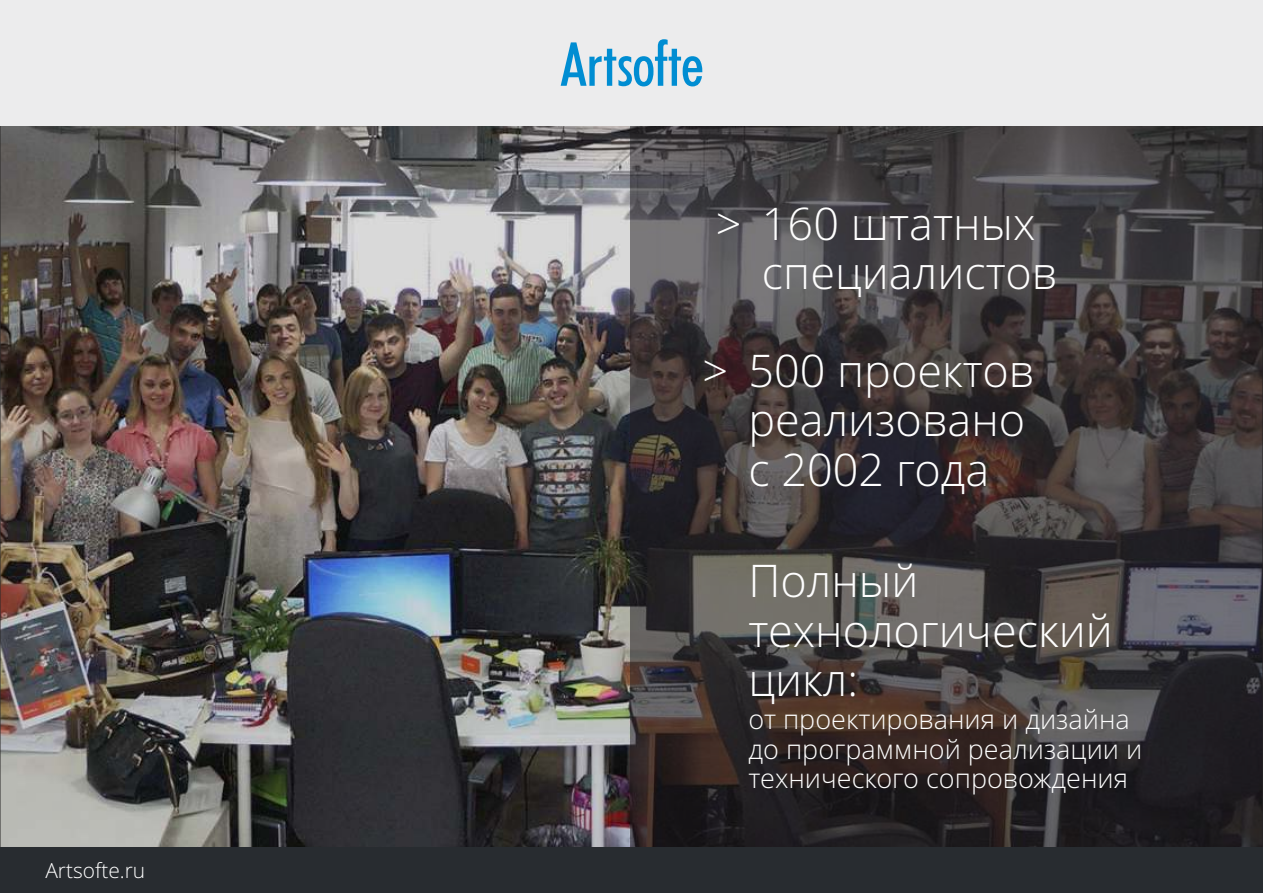
<style>
.page{position:relative;width:1263px;height:893px;background:#fff}
.page>*{position:absolute;margin:0;border:0;box-sizing:border-box;transform-origin:0 0}
.t1{font:300 45px/49.1px "Open Sans";color:#fefefe}
.t2{font:300 27px/29.4px "Open Sans";color:#fefefe}
.t3{font:300 21px "Open Sans";color:#fff}
</style>
<div class="page">
<img style="left:2px;top:126px;width:628px;height:722px">
<div style="left:630px;top:0;width:633px;height:893px;background:#1f1b20;opacity:.51"></div>
<div style="left:0;top:0;width:1263px;height:126px;background:#ececed"></div>
<svg style="left:561px;top:39px;width:141px;height:47px"></svg>
<div style="left:0;top:848px;width:1263px;height:45px;background:#282c30"></div>
<p class="t3" style="left:45px;top:861px;width:101px">Artsofte.ru</p>
<p class="t1" style="left:716px;top:204px;width:27px">&gt;</p>
<p class="t1" style="left:762px;top:204px;width:297px">160 штатных специалистов</p>
<p class="t1" style="left:702px;top:351px;width:27px">&gt;</p>
<p class="t1" style="left:748px;top:351px;width:287px">500 проектов реализовано с 2002 года</p>
<p class="t1" style="left:748px;top:561px;width:366px">Полный технологический цикл:</p>
<p class="t2" style="left:748px;top:707px;width:395px">от проектирования и дизайна до программной реализации и технического сопровождения</p>
</div>
